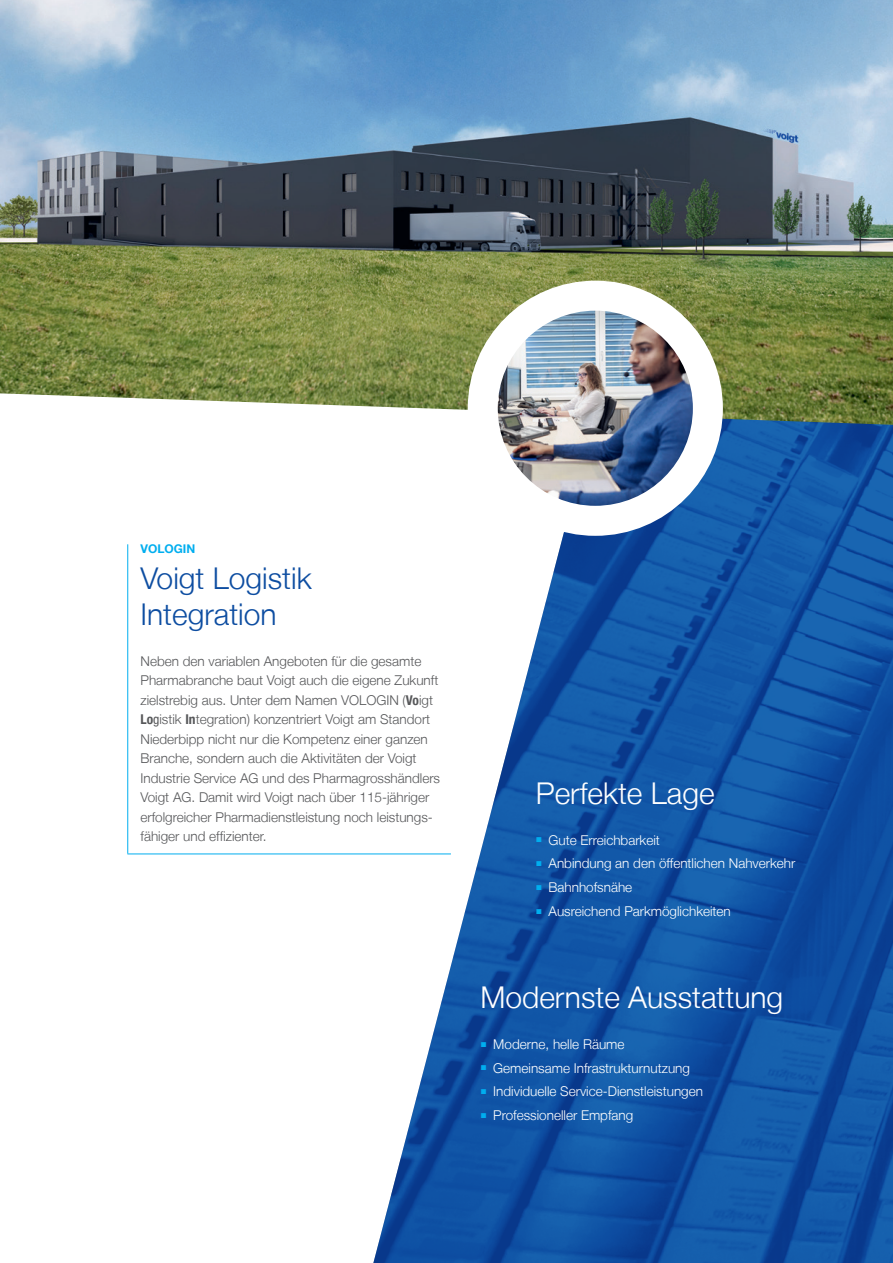
<style>
.page{position:relative;width:893px;height:1263px;background:#fff}
.page>*{position:absolute;margin:0;border:0;box-sizing:border-box;transform-origin:0 0}
.t1{font:300 30px "Helvetica Neue LT";color:#fff}
.t2{font:300 30px/36px "Helvetica Neue LT";color:#0d4da1}
.t3{font:300 13.5px/19.5px "Helvetica Neue LT";color:#57585a}
.t4{font:300 13.5px "Helvetica Neue LT";color:#fff}
.t5{font:700 12px "Helvetica Neue LT";color:#00aeef}
.s1{font-weight:700;font-stretch:condensed}
.s2{font-weight:400;font-stretch:condensed}
</style>
<div class="page">
<img style="left:373px;top:425px;width:520px;height:838px">
<img style="left:0;top:0;width:893px;height:425px">
<img style="left:483px;top:307px;width:223px;height:206px">
<div style="left:468px;top:281px;width:255px;height:255px;border:30px solid #fff;border-radius:50%"></div>
<hr style="left:127px;top:544px;width:1px;height:309px;background:#00aeef">
<hr style="left:127px;top:853px;width:324px;height:1px;background:#00aeef">
<p class="t5" style="left:141px;top:541px;width:56px">VOLOGIN</p>
<h1 class="t2" style="left:141px;top:560px;width:173px">Voigt Logistik<br>Integration</h1>
<p class="t3" style="left:141px;top:651px;width:301px">Neben den variablen Angeboten für die gesamte Pharmabranche baut Voigt auch die eigene Zukunft zielstrebig aus. Unter dem Namen VOLOGIN (<span class="s1">Vo</span>igt <span class="s1">Lo</span><span class="s2">g</span>istik <span class="s1">In</span>tegration) konzentriert Voigt am Standort Niederbipp nicht nur die Kompetenz einer ganzen Branche, sondern auch die Aktivitäten der Voigt Industrie Service AG und des Pharmagrosshändlers Voigt AG. Damit wird Voigt nach über 115-jähriger erfolgreicher Pharmadienstleistung noch leistungs&shy;fähiger und effizienter.</p>
<h1 class="t1" style="left:536px;top:775px;width:180px">Perfekte Lage</h1>
<p class="t4" style="left:536px;top:831px;width:126px"><sup>■</sup> Gute Erreichbarkeit</p>
<p class="t4" style="left:536px;top:855px;width:261px"><sup>■</sup> Anbindung an den öffentlichen Nahverkehr</p>
<p class="t4" style="left:536px;top:879px;width:98px"><sup>■</sup> Bahnhofsnähe</p>
<p class="t4" style="left:536px;top:903px;width:197px"><sup>■</sup> Ausreichend Parkmöglichkeiten</p>
<h1 class="t1" style="left:480px;top:979px;width:304px">Modernste Ausstattung</h1>
<p class="t4" style="left:480px;top:1036px;width:146px"><sup>■</sup> Moderne, helle Räume</p>
<p class="t4" style="left:480px;top:1059px;width:211px"><sup>■</sup> Gemeinsame Infrastrukturnutzung</p>
<p class="t4" style="left:480px;top:1083px;width:224px"><sup>■</sup> Individuelle Service-Dienstleistungen</p>
<p class="t4" style="left:480px;top:1107px;width:154px"><sup>■</sup> Professioneller Empfang</p>
</div>
